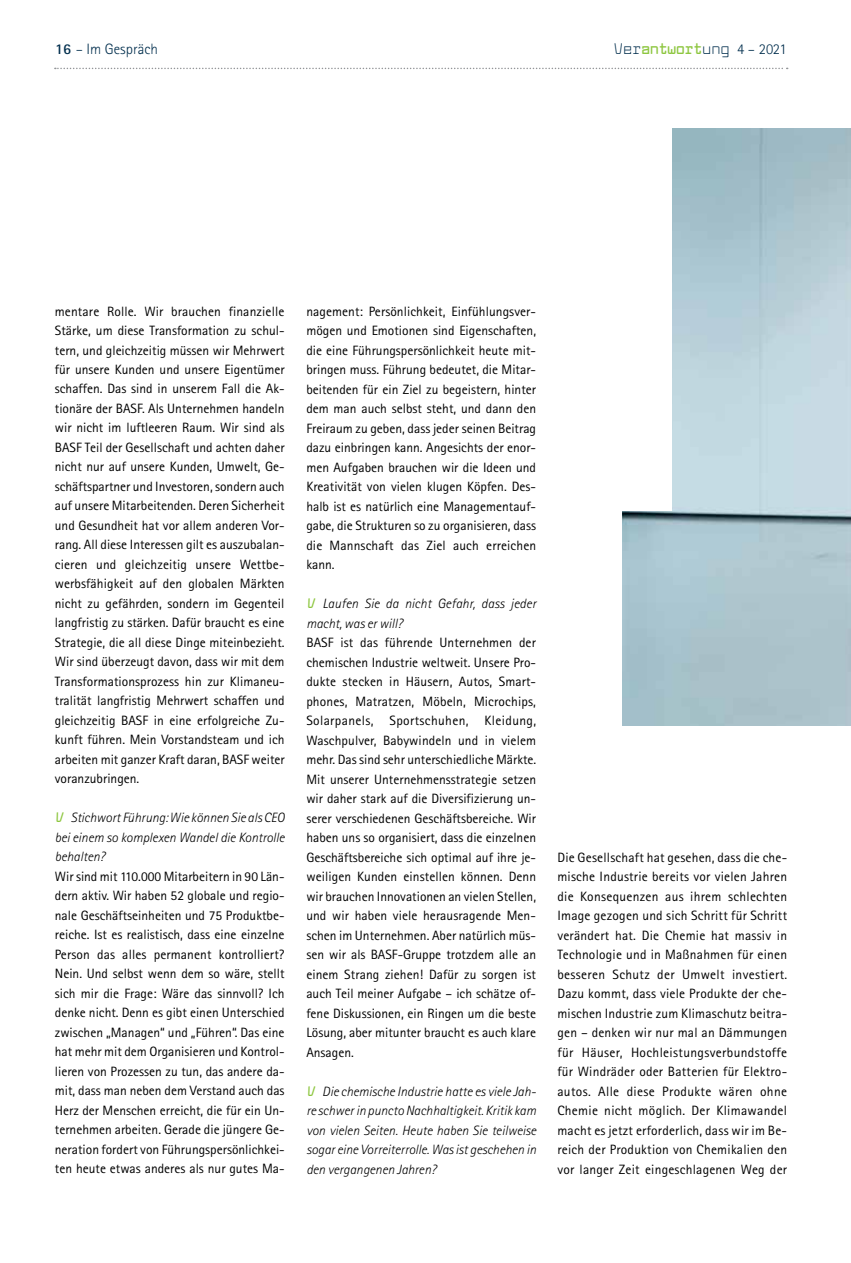
<style>
.page{position:relative;width:851px;height:1263px;background:#fff}
.page>*{position:absolute;margin:0;border:0;box-sizing:border-box;transform-origin:0 0}
.t1{font:700 15px "Larabiefont Rg";color:#8dc63f}
.t2{font:300 15px "Rotis Sans Serif Std";color:#002e4d}
.t3{font:13.5px/19.5px "Rotis Sans Serif Std";color:#000;text-align:justify}
.t4{font:italic 300 13.5px/19.5px "Rotis Sans Serif Std";color:#000;text-align:justify}
.s1{font-weight:700}
.s2{font-weight:400;color:#002e4d}
.s3{font-family:"Rotis Sans Serif Std";font-weight:300;color:#002e4d}
.s4{font-family:"Larabiefont Rg";font-weight:700;color:#8dc63f}
</style>
<div class="page">
<svg style="left:55px;top:68px;width:732px;height:1px"></svg>
<img style="left:622px;top:128px;width:228px;height:597px">
<div style="left:608px;top:117px;width:64px;height:394px;background:#fff"></div>
<p class="t2" style="left:55px;top:40px;width:104px"><span class="s1">16</span> – Im Gespräch</p>
<p class="t1" style="left:613px;top:38px;width:174px"><span class="s2">Ver</span>antwort<span class="s2">ung</span> <span class="s3">4 – 2021</span></p>
<p class="t3" style="left:55px;top:301px;width:231px">mentare Rolle. Wir brauchen finanzielle Stärke, um diese Transformation zu schul&shy;tern, und gleichzeitig müssen wir Mehrwert für unsere Kunden und unsere Eigentümer schaffen. Das sind in unserem Fall die Ak&shy;tionäre der BASF. Als Unternehmen handeln wir nicht im luftleeren Raum. Wir sind als BASF Teil der Gesellschaft und achten daher nicht nur auf unsere Kunden, Umwelt, Ge&shy;schäftspartner und Investoren, sondern auch auf unsere Mitarbeitenden. Deren Sicherheit und Gesundheit hat vor allem anderen Vor&shy;rang. All diese Interessen gilt es auszubalan&shy;cieren und gleichzeitig unsere Wettbe&shy;werbsfähigkeit auf den globalen Märkten nicht zu gefährden, sondern im Gegenteil langfristig zu stärken. Dafür braucht es eine Strategie, die all diese Dinge miteinbezieht.<br>Wir sind überzeugt davon, dass wir mit dem Transformationsprozess hin zur Klimaneu&shy;tralität langfristig Mehrwert schaffen und gleichzeitig BASF in eine erfolgreiche Zu&shy;kunft führen. Mein Vorstandsteam und ich arbeiten mit ganzer Kraft daran, BASF weiter voranzubringen.</p>
<p class="t4" style="left:55px;top:808px;width:231px"><span class="s4">V</span> Stichwort Führung: Wie können Sie als CEO bei einem so komplexen Wandel die Kontrolle behalten?</p>
<p class="t3" style="left:55px;top:866px;width:231px">Wir sind mit 110.000 Mitarbeitern in 90 Län&shy;dern aktiv. Wir haben 52 globale und regio&shy;nale Geschäftseinheiten und 75 Produktbe&shy;reiche. Ist es realistisch, dass eine einzelne Person das alles permanent kontrolliert?<br>Nein. Und selbst wenn dem so wäre, stellt sich mir die Frage: Wäre das sinnvoll? Ich denke nicht. Denn es gibt einen Unterschied zwischen „Managen“ und „Führen“. Das eine hat mehr mit dem Organisieren und Kontrol&shy;lieren von Prozessen zu tun, das andere da&shy;mit, dass man neben dem Verstand auch das Herz der Menschen erreicht, die für ein Un&shy;ternehmen arbeiten. Gerade die jüngere Ge&shy;neration fordert von Führungspersönlichkei&shy;ten heute etwas anderes als nur gutes Ma-</p>
<p class="t3" style="left:306px;top:301px;width:231px">nagement: Persönlichkeit, Einfühlungsver&shy;mögen und Emotionen sind Eigenschaften, die eine Führungspersönlichkeit heute mit&shy;bringen muss. Führung bedeutet, die Mitar&shy;beitenden für ein Ziel zu begeistern, hinter dem man auch selbst steht, und dann den Freiraum zu geben, dass jeder seinen Beitrag dazu einbringen kann. Angesichts der enor&shy;men Aufgaben brauchen wir die Ideen und Kreativität von vielen klugen Köpfen. Des&shy;halb ist es natürlich eine Managementauf&shy;gabe, die Strukturen so zu organisieren, dass die Mannschaft das Ziel auch erreichen kann.</p>
<p class="t4" style="left:306px;top:594px;width:231px"><span class="s4">V</span> Laufen Sie da nicht Gefahr, dass jeder macht, was er will?</p>
<p class="t3" style="left:306px;top:633px;width:231px">BASF ist das führende Unternehmen der chemischen Industrie weltweit. Unsere Pro&shy;dukte stecken in Häusern, Autos, Smart&shy;phones, Matratzen, Möbeln, Microchips, Solarpanels, Sportschuhen, Kleidung, Waschpulver, Babywindeln und in vielem mehr. Das sind sehr unterschiedliche Märkte.<br>Mit unserer Unternehmensstrategie setzen wir daher stark auf die Diversifizierung un&shy;serer verschiedenen Geschäftsbereiche. Wir haben uns so organisiert, dass die einzelnen Geschäftsbereiche sich optimal auf ihre je&shy;weiligen Kunden einstellen können. Denn wir brauchen Innovationen an vielen Stellen, und wir haben viele herausragende Men&shy;schen im Unternehmen. Aber natürlich müs&shy;sen wir als BASF-Gruppe trotzdem alle an einem Strang ziehen! Dafür zu sorgen ist auch Teil meiner Aufgabe – ich schätze of&shy;fene Diskussionen, ein Ringen um die beste Lösung, aber mitunter braucht es auch klare Ansagen.</p>
<p class="t4" style="left:306px;top:1081px;width:231px"><span class="s4">V</span> Die chemische Industrie hatte es viele Jah&shy;re schwer in puncto Nachhaltigkeit. Kritik kam von vielen Seiten. Heute haben Sie teilweise sogar eine Vorreiterrolle. Was ist geschehen in den vergangenen Jahren?</p>
<p class="t3" style="left:557px;top:847px;width:231px">Die Gesellschaft hat gesehen, dass die che&shy;mische Industrie bereits vor vielen Jahren die Konsequenzen aus ihrem schlechten Image gezogen und sich Schritt für Schritt verändert hat. Die Chemie hat massiv in Technologie und in Maßnahmen für einen besseren Schutz der Umwelt investiert.<br>Dazu kommt, dass viele Produkte der che&shy;mischen Industrie zum Klimaschutz beitra&shy;gen – denken wir nur mal an Dämmungen für Häuser, Hochleistungsverbundstoffe für Windräder oder Batterien für Elektro&shy;autos. Alle diese Produkte wären ohne Chemie nicht möglich. Der Klimawandel macht es jetzt erforderlich, dass wir im Be&shy;reich der Produktion von Chemikalien den vor langer Zeit eingeschlagenen Weg der</p>
</div>
